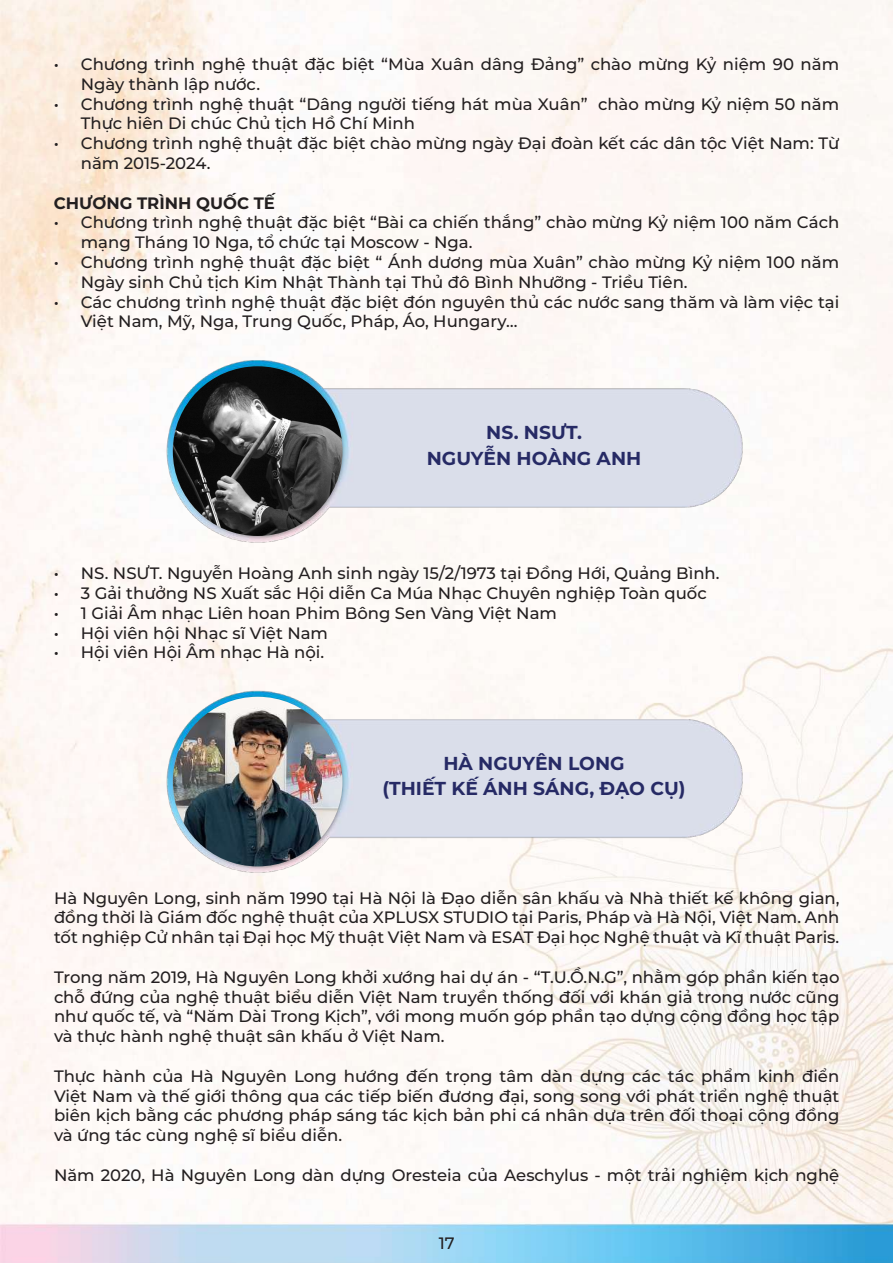
<style>
.page{position:relative;width:893px;height:1263px;background:#fff}
.page>*{position:absolute;margin:0;border:0;box-sizing:border-box;transform-origin:0 0}
.t1{font:700 18.75px/25.5px "Montserrat";color:#262a65;text-align:center}
.t2{font:500 16.5px/19.8px "Montserrat";color:#231f20}
.t3{font:700 16.5px "Montserrat";color:#231f20}
</style>
<div class="page">
<img style="left:0;top:0;width:893px;height:1263px">
<img style="left:123px;top:662px;width:647px;height:226px">
<img style="left:173px;top:697px;width:169px;height:169px;border-radius:85px">
<img style="left:123px;top:332px;width:647px;height:225px">
<img style="left:173px;top:366px;width:169px;height:170px;border-radius:85px">
<p class="t2" style="left:81px;top:54px;width:760px;text-indent:-27px">• Chương trình nghệ thuật đặc biệt “Mùa Xuân dâng Đảng” chào mừng Kỷ niệm 90 năm<br>Ngày thành lập nước.</p>
<p class="t2" style="left:81px;top:93px;width:760px;text-indent:-27px">• Chương trình nghệ thuật “Dâng người tiếng hát mùa Xuân” chào mừng Kỷ niệm 50 năm<br>Thực hiên Di chúc Chủ tịch Hồ Chí Minh</p>
<p class="t2" style="left:81px;top:133px;width:760px;text-indent:-27px">• Chương trình nghệ thuật đặc biệt chào mừng ngày Đại đoàn kết các dân tộc Việt Nam: Từ năm 2015-2024.</p>
<p class="t3" style="left:54px;top:191px;width:223px">CHƯƠNG TRÌNH QUỐC TẾ</p>
<p class="t2" style="left:81px;top:212px;width:760px;text-indent:-27px">• Chương trình nghệ thuật đặc biệt “Bài ca chiến thắng” chào mừng Kỷ niệm 100 năm Cách mạng Tháng 10 Nga, tổ chức tại Moscow - Nga.</p>
<p class="t2" style="left:81px;top:252px;width:760px;text-indent:-27px">• Chương trình nghệ thuật đặc biệt “ Ánh dương mùa Xuân” chào mừng Kỷ niệm 100 năm<br>Ngày sinh Chủ tịch Kim Nhật Thành tại Thủ đô Bình Nhưỡng - Triều Tiên.</p>
<p class="t2" style="left:81px;top:291px;width:760px;text-indent:-27px">• Các chương trình nghệ thuật đặc biệt đón nguyên thủ các nước sang thăm và làm việc tại<br>Việt Nam, Mỹ, Nga, Trung Quốc, Pháp, Áo, Hungary…</p>
<p class="t1" style="left:427px;top:419px;width:216px">NS. NSƯT.<br>NGUYỄN HOÀNG ANH</p>
<p class="t2" style="left:54px;top:563px;width:667px">• NS. NSƯT. Nguyễn Hoàng Anh sinh ngày 15/2/1973 tại Đồng Hới, Quảng Bình.</p>
<p class="t2" style="left:54px;top:582px;width:654px">• 3 Gải thưởng NS Xuất sắc Hội diễn Ca Múa Nhạc Chuyên nghiệp Toàn quốc</p>
<p class="t2" style="left:54px;top:602px;width:505px">• 1 Giải Âm nhạc Liên hoan Phim Bông Sen Vàng Việt Nam</p>
<p class="t2" style="left:54px;top:622px;width:276px">• Hội viên hội Nhạc sĩ Việt Nam</p>
<p class="t2" style="left:54px;top:642px;width:272px">• Hội viên Hội Âm nhạc Hà nội.</p>
<p class="t1" style="left:383px;top:749px;width:304px">HÀ NGUYÊN LONG<br>(THIẾT KẾ ÁNH SÁNG, ĐẠO CỤ)</p>
<p class="t2" style="left:54px;top:887px;width:787px;text-align:justify">Hà Nguyên Long, sinh năm 1990 tại Hà Nội là Đạo diễn sân khấu và Nhà thiết kế không gian, đồng thời là Giám đốc nghệ thuật của XPLUSX STUDIO tại Paris, Pháp và Hà Nội, Việt Nam. Anh tốt nghiệp Cử nhân tại Đại học Mỹ thuật Việt Nam và ESAT Đại học Nghệ thuật và Kĩ thuật Paris.</p>
<p class="t2" style="left:54px;top:966px;width:787px;text-align:justify">Trong năm 2019, Hà Nguyên Long khởi xướng hai dự án - “T.U.Ồ.N.G”, nhằm góp phần kiến tạo chỗ đứng của nghệ thuật biểu diễn Việt Nam truyền thống đối với khán giả trong nước cũng như quốc tế, và “Năm Dài Trong Kịch”, với mong muốn góp phần tạo dựng cộng đồng học tập và thực hành nghệ thuật sân khấu ở Việt Nam.</p>
<p class="t2" style="left:54px;top:1065px;width:787px;text-align:justify">Thực hành của Hà Nguyên Long hướng đến trọng tâm dàn dựng các tác phẩm kinh điển Việt Nam và thế giới thông qua các tiếp biến đương đại, song song với phát triển nghệ thuật biên kịch bằng các phương pháp sáng tác kịch bản phi cá nhân dựa trên đối thoại cộng đồng và ứng tác cùng nghệ sĩ biểu diễn.</p>
<p class="t2" style="left:54px;top:1164px;width:787px">Năm 2020, Hà Nguyên Long dàn dựng Oresteia của Aeschylus - một trải nghiệm kịch nghệ</p>
<p class="t2" style="left:439px;top:1233px;width:17px">17</p>
</div>
